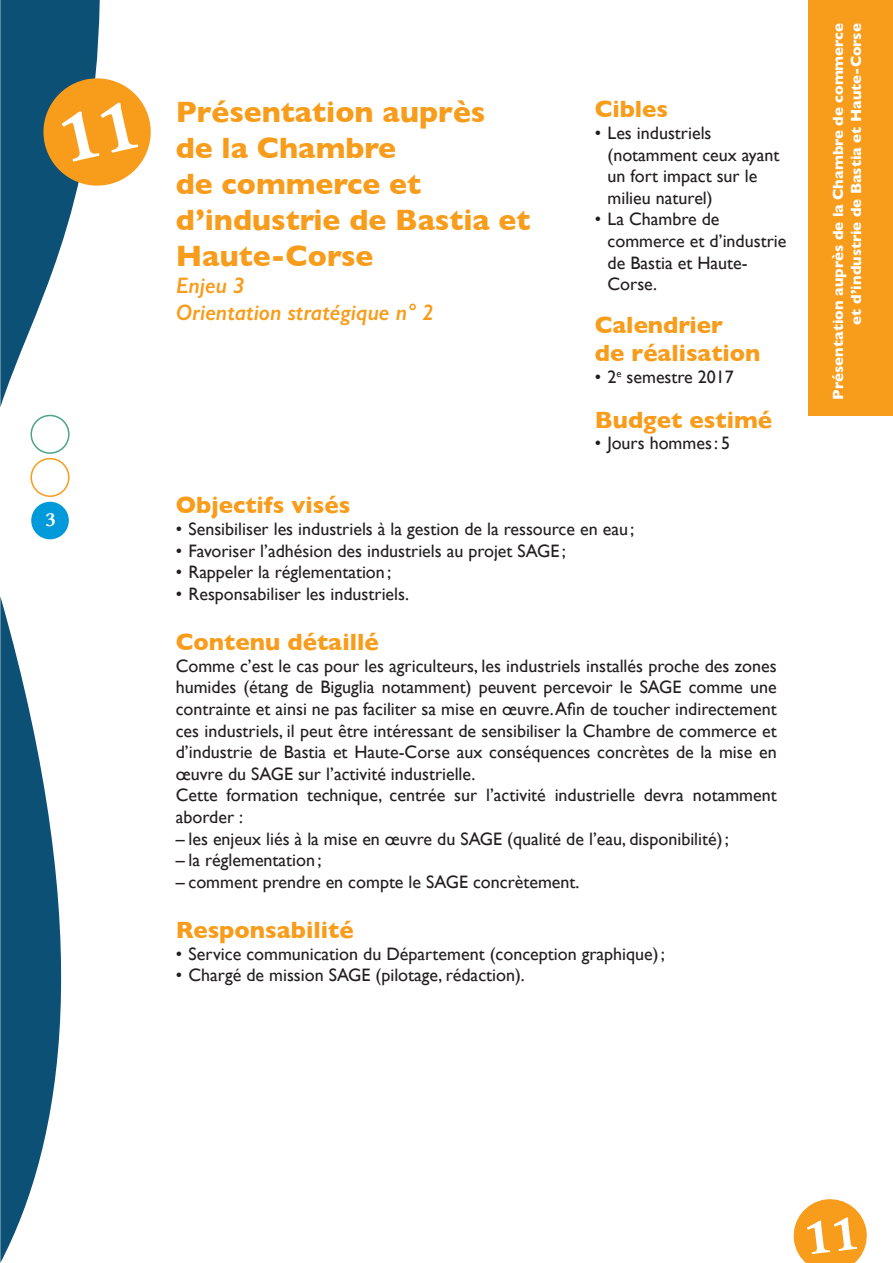
<style>
.page{position:relative;width:893px;height:1263px;background:#fff}
.page>*{position:absolute;margin:0;border:0;box-sizing:border-box;transform-origin:0 0}
.t1{font:700 30px/36px "Gill Sans";color:#f89c1c}
.t2{font:700 24px/28.8px "Gill Sans";color:#f89c1c}
.t3{font:italic 600 22.5px/27px "Gill Sans";color:#f89c1c}
.t4{font:21px "Lin Libertine B";color:#fff}
.t5{font:18px/21.6px "Gill Sans";color:#231f20}
.t6{font:700 15px/18px "Gill Sans";color:#fff;text-align:right}
</style>
<div class="page">
<svg style="left:0;top:0;width:100px;height:1263px"></svg>
<div style="left:30px;top:458px;width:40px;height:39px;border:2px solid #f89c1c;border-radius:50%"></div>
<div style="left:30px;top:415px;width:40px;height:39px;border:2px solid #4ca584;border-radius:50%"></div>
<div style="left:31px;top:502px;width:38px;height:37px;background:#0099da;border-radius:50%"></div>
<div style="left:808px;top:0;width:85px;height:416px;background:#f89c1c"></div>
<svg style="left:793px;top:1199px;width:74px;height:64px"></svg>
<svg style="left:38px;top:73px;width:113px;height:118px;background:#d09d4d"></svg>
<p class="t4" style="left:45px;top:504px;width:12px">3</p>
<h1 class="t1" style="left:176px;top:93px;width:356px">Présentation auprès<br>de la Chambre<br>de commerce et d’industrie de Bastia et<br>Haute-Corse</h1>
<p class="t3" style="left:176px;top:271px;width:260px">Enjeu 3<br>Orientation stratégique n° 2</p>
<h2 class="t2" style="left:595px;top:94px;width:75px">Cibles</h2>
<p class="t5" style="left:607px;top:122px;width:173px;text-indent:-13px">• Les industriels (notamment ceux ayant un fort impact sur le milieu naturel)</p>
<p class="t5" style="left:607px;top:208px;width:180px;text-indent:-13px">• La Chambre de commerce et d’industrie de Bastia et Haute-<br>Corse.</p>
<h2 class="t2" style="left:595px;top:309px;width:167px">Calendrier<br>de réalisation</h2>
<p class="t5" style="left:595px;top:366px;width:141px">• 2<sup>e</sup> semestre 2017</p>
<h2 class="t2" style="left:595px;top:405px;width:179px">Budget estimé</h2>
<p class="t5" style="left:595px;top:432px;width:137px">• Jours hommes: 5</p>
<h2 class="t2" style="left:176px;top:490px;width:176px">Objectifs visés</h2>
<p class="t5" style="left:176px;top:518px;width:460px">• Sensibiliser les industriels à la gestion de la ressource en eau;</p>
<p class="t5" style="left:176px;top:540px;width:392px">• Favoriser l’adhésion des industriels au projet SAGE ;</p>
<p class="t5" style="left:176px;top:561px;width:217px">• Rappeler la réglementation;</p>
<p class="t5" style="left:176px;top:583px;width:235px">• Responsabiliser les industriels.</p>
<h2 class="t2" style="left:176px;top:627px;width:204px">Contenu détaillé</h2>
<p class="t5" style="left:176px;top:655px;width:602px">Comme c’est le cas pour les agriculteurs, les industriels installés proche des zones humides (étang de Biguglia notamment) peuvent percevoir le SAGE comme une contrainte et ainsi ne pas faciliter sa mise en œuvre.Afin de toucher indirectement ces industriels, il peut être intéressant de sensibiliser la Chambre de commerce et d’industrie de Bastia et Haute-Corse aux conséquences concrètes de la mise en œuvre du SAGE sur l’activité industrielle.<br>Cette formation technique, centrée sur l’activité industrielle devra notamment aborder :</p>
<p class="t5" style="left:176px;top:828px;width:555px">– les enjeux liés à la mise en œuvre du SAGE (qualité de l’eau, disponibilité);</p>
<p class="t5" style="left:176px;top:849px;width:147px">– la réglementation;</p>
<p class="t5" style="left:176px;top:871px;width:405px">– comment prendre en compte le SAGE concrètement.</p>
<h2 class="t2" style="left:176px;top:915px;width:179px">Responsabilité</h2>
<p class="t5" style="left:176px;top:943px;width:491px">• Service communication du Département (conception graphique);</p>
<p class="t5" style="left:176px;top:964px;width:351px">• Chargé de mission SAGE (pilotage, rédaction).</p>
<p class="t6" style="left:829px;top:400px;width:378px;rotate:-90deg">Présentation auprès de la Chambre de commerce et d’industrie de Bastia et Haute-Corse</p>
</div>
